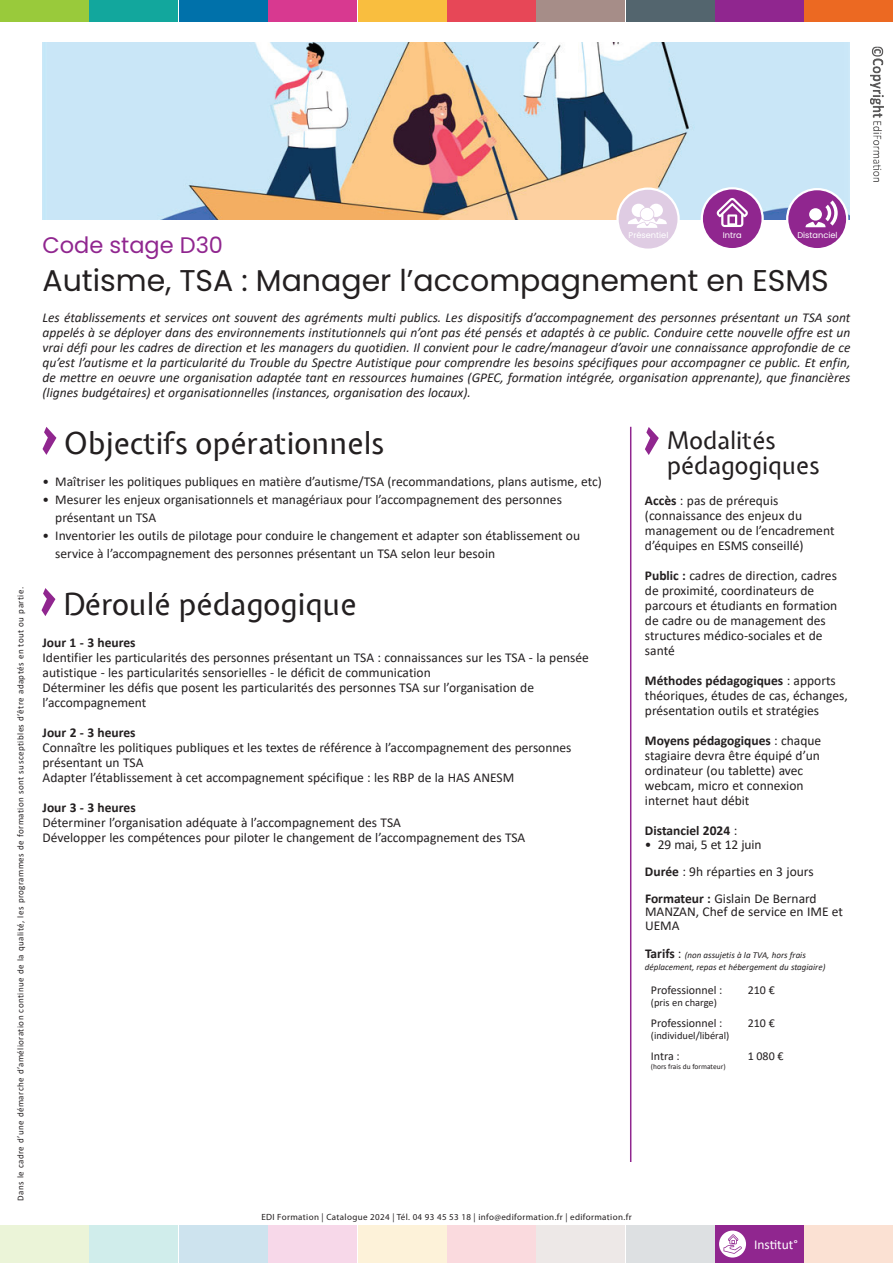
<style>
.page{position:relative;width:893px;height:1263px;background:#fff}
.page>*{position:absolute;margin:0;border:0;box-sizing:border-box;transform-origin:0 0}
.t1{font:30px "Poppins";color:#231f20}
.t2{font:30px "Expletus Sans";color:#231f20}
.t3{font:24px/25.3px "Expletus Sans";color:#231f20}
.t4{font:22.5px "Poppins";color:#90268f}
.t5{font:13.5px/15px "Calibri";color:#231f20}
.t6{font:italic 13.5px/15px "Calibri";color:#231f20;text-align:justify}
.t7{font:700 13.5px "Calibri";color:#231f20}
.t8{font:13.5px "Calibri";color:#fff}
.t9{font:12px "Calibri";color:#231f20}
.t10{font:10.5px "Calibri";color:#231f20}
.t11{font:9px "Calibri";letter-spacing:.05em;color:#231f20}
.t12{font:9px "Myriad Pro";letter-spacing:.04em;color:#231f20}
.t13{font:italic 9px/12px "Calibri";color:#231f20}
.t14{font:8.25px "Poppins";color:#fff}
.t15{font:7.5px "Calibri";color:#231f20}
.s1{font-weight:700}
.s2{font-weight:400}
.s3{font-weight:700;font-style:normal;font-size:13.5px}
.s4{font-style:normal;font-size:13.5px}
</style>
<div class="page">
<div style="left:0;top:0;width:89px;height:21px;background:#99ca3b"></div>
<div style="left:90px;top:0;width:88px;height:21px;background:#12a79d"></div>
<div style="left:179px;top:0;width:89px;height:21px;background:#0071aa"></div>
<div style="left:268px;top:0;width:89px;height:21px;background:#d83990"></div>
<div style="left:358px;top:0;width:89px;height:21px;background:#f9be3f"></div>
<div style="left:447px;top:0;width:89px;height:21px;background:#e74757"></div>
<div style="left:536px;top:0;width:89px;height:21px;background:#a68d88"></div>
<div style="left:626px;top:0;width:88px;height:21px;background:#53656e"></div>
<div style="left:715px;top:0;width:89px;height:21px;background:#90268f"></div>
<div style="left:804px;top:0;width:89px;height:21px;background:#ec6922"></div>
<img style="left:871px;top:47px;width:13px;height:134px">
<div style="left:0;top:1225px;width:89px;height:38px;background:#ebf4d8"></div>
<div style="left:90px;top:1225px;width:88px;height:38px;background:#d0edeb"></div>
<div style="left:179px;top:1225px;width:89px;height:38px;background:#cde3ee"></div>
<div style="left:268px;top:1225px;width:89px;height:38px;background:#f7d8e9"></div>
<div style="left:358px;top:1225px;width:89px;height:38px;background:#fdf2d9"></div>
<div style="left:447px;top:1225px;width:89px;height:38px;background:#fadade"></div>
<div style="left:536px;top:1225px;width:89px;height:38px;background:#ede8e7"></div>
<div style="left:626px;top:1225px;width:88px;height:38px;background:#dde0e2"></div>
<div style="left:804px;top:1225px;width:89px;height:38px;background:#fbe1d3"></div>
<img style="left:43px;top:43px;width:806px;height:176px">
<div style="left:715px;top:1225px;width:89px;height:38px;background:#90268f"></div>
<svg style="left:719px;top:1230px;width:27px;height:27px"></svg>
<svg style="left:723px;top:1234px;width:19px;height:20px"></svg>
<svg style="left:616px;top:187px;width:64px;height:64px;fill:#dfcce3"></svg>
<div style="left:632px;top:204px;width:13px;height:13px;background:#fff;border-radius:50%"></div>
<div style="left:649px;top:204px;width:14px;height:13px;background:#fff;border-radius:50%"></div>
<svg style="left:628px;top:207px;width:39px;height:21px"></svg>
<svg style="left:701px;top:187px;width:63px;height:63px;background:#a550a4"></svg>
<svg style="left:716px;top:198px;width:32px;height:29px"></svg>
<svg style="left:786px;top:188px;width:62px;height:62px;background:#a54fa4"></svg>
<svg style="left:805px;top:200px;width:33px;height:27px"></svg>
<svg style="left:43px;top:427px;width:13px;height:28px"></svg>
<svg style="left:42px;top:588px;width:13px;height:28px"></svg>
<svg style="left:645px;top:427px;width:14px;height:28px"></svg>
<hr style="left:630px;top:427px;width:1px;height:735px;background:#90268f">
<p class="t11" style="left:14px;top:1201px;width:615px;rotate:-90deg">Dans le cadre d’une démarche d’amélioration continue de la qualité, les programmes de formation sont susceptibles d’être adaptés en tout ou partie.</p>
<p class="t14" style="left:628px;top:230px;width:41px">Présentiel</p>
<p class="t14" style="left:723px;top:230px;width:20px">Intra</p>
<p class="t14" style="left:797px;top:230px;width:42px">Distanciel</p>
<h3 class="t4" style="left:43px;top:232px;width:182px">Code stage D30</h3>
<h1 class="t1" style="left:43px;top:263px;width:788px">Autisme, TSA : Manager l’accompagnement en ESMS</h1>
<p class="t6" style="left:43px;top:309px;width:809px">Les établissements et services ont souvent des agréments multi publics. Les dispositifs d’accompagnement des personnes présentant un TSA sont appelés à se déployer dans des environnements institutionnels qui n’ont pas été pensés et adaptés à ce public. Conduire cette nouvelle offre est un vrai défi pour les cadres de direction et les managers du quotidien. Il convient pour le cadre/manageur d’avoir une connaissance approfondie de ce qu’est l’autisme et la particularité du Trouble du Spectre Autistique pour comprendre les besoins spécifiques pour accompagner ce public. Et enfin, de mettre en oeuvre une organisation adaptée tant en ressources humaines (GPEC, formation intégrée, organisation apprenante), que financières (lignes budgétaires) et organisationnelles (instances, organisation des locaux).</p>
<h1 class="t2" style="left:64px;top:427px;width:321px">Objectifs opérationnels</h1>
<p class="t5" style="left:43px;top:474px;width:561px">• Maîtriser les politiques publiques en matière d’autisme/TSA (recommandations, plans autisme, etc)</p>
<p class="t5" style="left:55px;top:490px;width:508px;line-height:18px;text-indent:-13px">• Mesurer les enjeux organisationnels et managériaux pour l’accompagnement des personnes présentant un TSA</p>
<p class="t5" style="left:55px;top:526px;width:526px;line-height:18px;text-indent:-13px">• Inventorier les outils de pilotage pour conduire le changement et adapter son établissement ou service à l’accompagnement des personnes présentant un TSA selon leur besoin</p>
<h1 class="t2" style="left:63px;top:588px;width:295px">Déroulé pédagogique</h1>
<p class="t7" style="left:43px;top:633px;width:95px">Jour 1 - 3 heures</p>
<p class="t5" style="left:43px;top:650px;width:548px">Identifier les particularités des personnes présentant un TSA : connaissances sur les TSA - la pensée autistique - les particularités sensorielles - le déficit de communication<br>Déterminer les défis que posent les particularités des personnes TSA sur l’organisation de l’accompagnement</p>
<p class="t7" style="left:43px;top:723px;width:95px">Jour 2 - 3 heures</p>
<p class="t5" style="left:43px;top:740px;width:530px">Connaître les politiques publiques et les textes de référence à l’accompagnement des personnes présentant un TSA<br>Adapter l’établissement à cet accompagnement spécifique : les RBP de la HAS ANESM</p>
<p class="t7" style="left:43px;top:798px;width:95px">Jour 3 - 3 heures</p>
<p class="t5" style="left:43px;top:815px;width:484px">Déterminer l’organisation adéquate à l’accompagnement des TSA<br>Développer les compétences pour piloter le changement de l’accompagnement des TSA</p>
<h2 class="t3" style="left:667px;top:429px;width:154px">Modalités pédagogiques</h2>
<p class="t5" style="left:645px;top:493px;width:191px"><span class="s1">Accès</span> : pas de prérequis (connaissance des enjeux du management ou de l’encadrement d’équipes en ESMS conseillé)</p>
<p class="t5" style="left:645px;top:568px;width:194px"><span class="s1">Public :</span> cadres de direction, cadres de proximité, coordinateurs de parcours et étudiants en formation de cadre ou de management des structures médico-sociales et de santé</p>
<p class="t5" style="left:645px;top:673px;width:204px"><span class="s1">Méthodes pédagogiques</span> : apports théoriques, études de cas, échanges, présentation outils et stratégies</p>
<p class="t5" style="left:645px;top:733px;width:178px"><span class="s1">Moyens pédagogiques</span> : chaque stagiaire devra être équipé d’un ordinateur (ou tablette) avec webcam, micro et connexion internet haut débit</p>
<p class="t7" style="left:645px;top:821px;width:94px">Distanciel 2024 <span class="s2">:</span></p>
<p class="t5" style="left:645px;top:830px;width:173px;line-height:27px">• 29 mai, 5 et 12 juin<br><span class="s1">Durée</span> : 9h réparties en 3 jours<br><span class="s1">Formateur :</span> Gislain De Bernard</p>
<p class="t5" style="left:645px;top:905px;width:200px;line-height:13.5px">MANZAN, Chef de service en IME et<br>UEMA</p>
<p class="t13" style="left:645px;top:949px;width:182px"><span class="s3">Tarifs</span> <span class="s4">:</span> (non assujetis à la TVA, hors frais déplacement, repas et hébergement du stagiaire)</p>
<p class="t9" style="left:651px;top:982px;width:73px">Professionnel :</p>
<p class="t10" style="left:651px;top:995px;width:68px">(pris en charge)</p>
<p class="t9" style="left:748px;top:982px;width:29px">210 €</p>
<p class="t9" style="left:651px;top:1015px;width:73px">Professionnel :</p>
<p class="t10" style="left:651px;top:1028px;width:80px">(individuel/libéral)</p>
<p class="t9" style="left:748px;top:1015px;width:29px">210 €</p>
<p class="t9" style="left:651px;top:1048px;width:30px">Intra :</p>
<p class="t15" style="left:651px;top:1061px;width:76px">(hors frais du formateur)</p>
<p class="t9" style="left:748px;top:1048px;width:37px">1 080 €</p>
<p class="t12" style="left:261px;top:1212px;width:372px">EDI Formation | Catalogue 2024 | Tél. 04 93 45 53 18 | info@ediformation.fr | ediformation.fr</p>
<p class="t8" style="left:754px;top:1235px;width:45px">Institut°</p>
</div>
